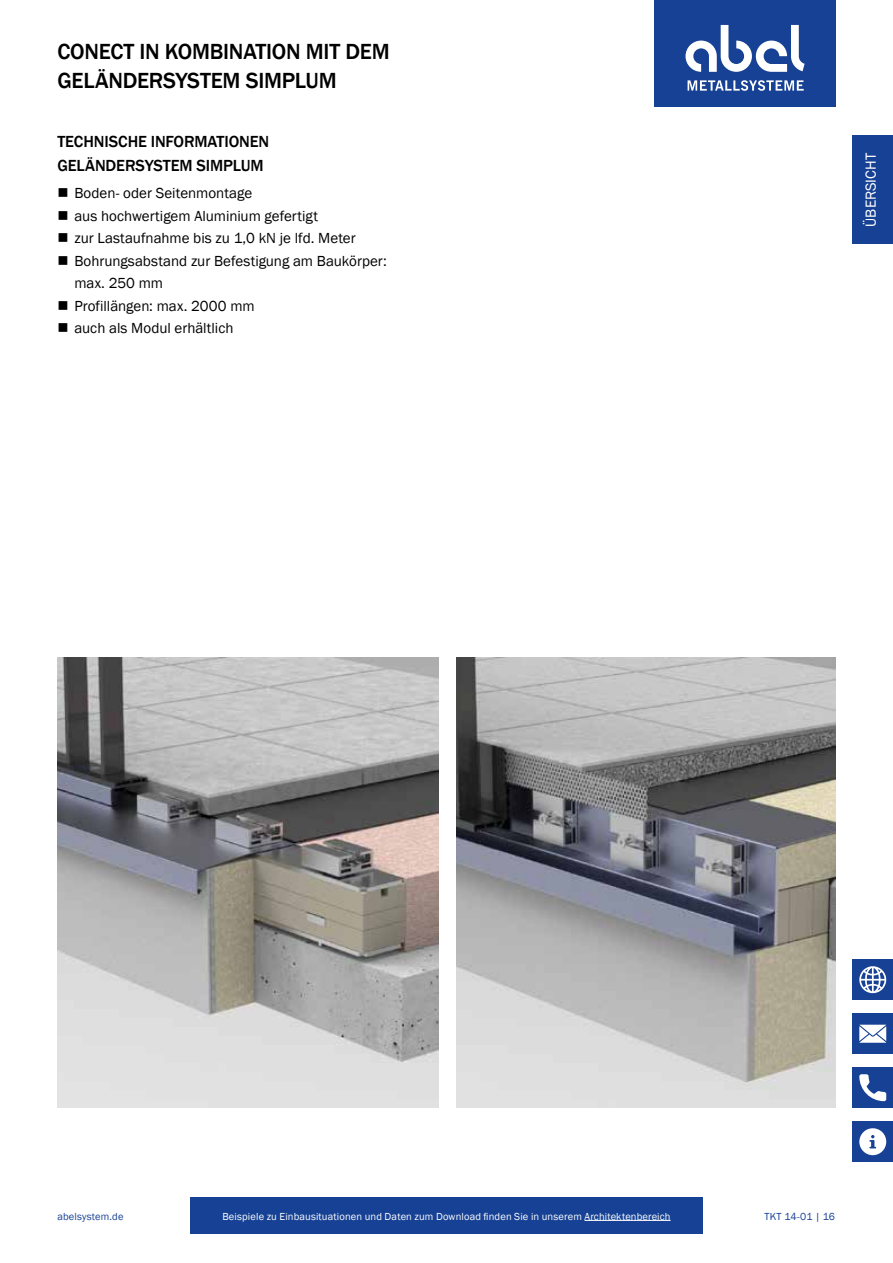
<style>
.page{position:relative;width:893px;height:1263px;background:#fff}
.page>*{position:absolute;margin:0;border:0;box-sizing:border-box;transform-origin:0 0}
.t1{font:500 22.5px/28.5px "Franklin Gothic";letter-spacing:-.01em;color:#000}
.t2{font:500 16.5px/24px "Franklin Gothic";letter-spacing:-.005em;color:#000}
.t3{font:15px/22.5px "Franklin Gothic";color:#000}
.t4{font:15px "Franklin Gothic";letter-spacing:.005em;color:#fff}
.t5{font:10.5px "Franklin Gothic";letter-spacing:.01em;color:#fff}
.t6{font:10.5px "Franklin Gothic";letter-spacing:.015em;color:#164194}
</style>
<div class="page">
<div style="left:654px;top:0;width:182px;height:106px;background:#164194"></div>
<svg style="left:685px;top:25px;width:120px;height:47px"></svg>
<svg style="left:688px;top:80px;width:116px;height:11px"></svg>
<div style="left:190px;top:1198px;width:513px;height:36px;background:#164194"></div>
<hr style="left:584px;top:1220px;width:87px;height:1px;background:#fff">
<div style="left:853px;top:136px;width:40px;height:108px;background:#164194"></div>
<div style="left:853px;top:1121px;width:40px;height:41px;background:#164194"></div>
<svg style="left:859px;top:1128px;width:27px;height:27px"></svg>
<div style="left:853px;top:1067px;width:40px;height:41px;background:#164194"></div>
<svg style="left:859px;top:1074px;width:27px;height:27px"></svg>
<div style="left:853px;top:1013px;width:40px;height:41px;background:#164194"></div>
<svg style="left:859px;top:1025px;width:27px;height:18px"></svg>
<div style="left:853px;top:959px;width:40px;height:41px;background:#164194"></div>
<svg style="left:859px;top:966px;width:28px;height:28px"></svg>
<img style="left:456px;top:658px;width:380px;height:450px">
<img style="left:58px;top:658px;width:380px;height:450px">
<h1 class="t1" style="left:57px;top:38px;width:334px">CONECT IN KOMBINATION MIT DEM<br>GELÄNDERSYSTEM SIMPLUM</h1>
<p class="t2" style="left:57px;top:130px;width:213px">TECHNISCHE INFORMATIONEN<br>GELÄNDERSYSTEM SIMPLUM</p>
<p class="t3" style="left:74px;top:182px;width:314px">Boden- oder Seitenmontage<br>aus hochwertigem Aluminium gefertigt<br>zur Lastaufnahme bis zu 1,0 kN je lfd. Meter<br>Bohrungsabstand zur Befestigung am Baukörper: max. 250 mm<br>Profillängen: max. 2000 mm<br>auch als Modul erhältlich</p>
<p class="t4" style="left:861px;top:227px;width:75px;rotate:-90deg">ÜBERSICHT</p>
<p class="t6" style="left:57px;top:1209px;width:68px">abelsystem.de</p>
<p class="t5" style="left:222px;top:1209px;width:450px">Beispiele zu Einbausituationen und Daten zum Download finden Sie in unserem Architektenbereich</p>
<p class="t6" style="left:764px;top:1209px;width:72px">TKT 14-01 | 16</p>
</div>
